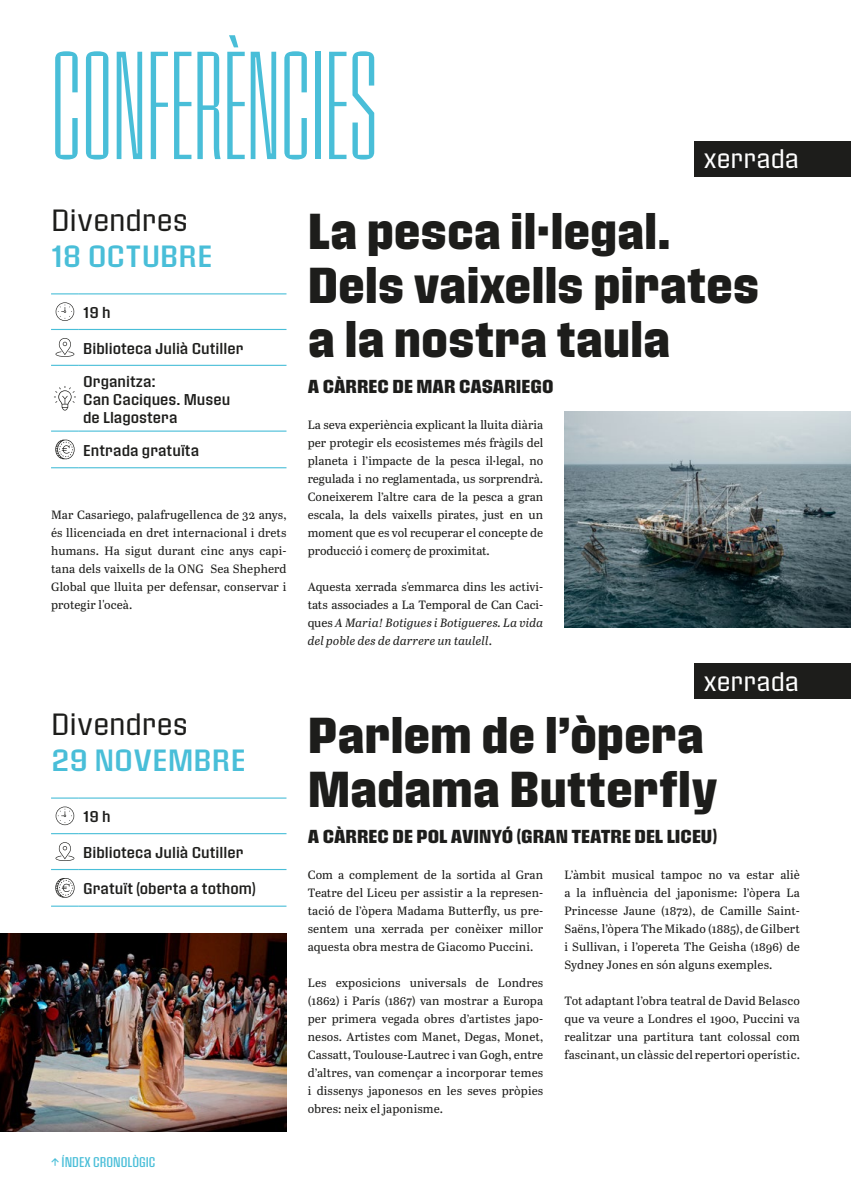
<style>
.page{position:relative;width:851px;height:1191px;background:#fff}
.page>*{position:absolute;margin:0;border:0;box-sizing:border-box;transform-origin:0 0}
.t1{font:147px "Pressio No.21";color:#49bed8}
.t2{font:48.3px/54px "Pressio No.54";letter-spacing:-.005em;color:#1d1d1b}
.t3{font:29.4px "Pressio No.52";color:#49bed8}
.t4{font:29.4px "Pressio No.51";letter-spacing:-.005em;color:#1d1d1b}
.t5{font:25.5px "Pressio No.51";letter-spacing:-.01em;color:#fff}
.t6{font:18px "Pressio No.54";color:#1d1d1b}
.t7{font:15px/32.8px "Pressio No.52";color:#1d1d1b}
.t8{font:13.5px "Pressio No.42";color:#49bed8}
.t9{font:12px/18px "Abril Text";letter-spacing:.01em;color:#1d1d1b;text-align:justify}
.s1{font-style:italic}
</style>
<div class="page">
<svg style="left:51px;top:329px;width:28px;height:1px"></svg>
<svg style="left:51px;top:365px;width:28px;height:1px"></svg>
<hr style="left:51px;top:430px;width:28px;height:2px;background:#49bed8">
<hr style="left:79px;top:329px;width:207px;height:1px;background:#49bed8">
<hr style="left:79px;top:365px;width:207px;height:1px;background:#49bed8">
<hr style="left:79px;top:430px;width:207px;height:2px;background:#49bed8">
<svg style="left:51px;top:293px;width:28px;height:1px"></svg>
<hr style="left:79px;top:293px;width:207px;height:1px;background:#49bed8">
<svg style="left:51px;top:467px;width:28px;height:1px"></svg>
<hr style="left:79px;top:467px;width:207px;height:1px;background:#49bed8">
<svg style="left:56px;top:302px;width:18px;height:19px"></svg>
<svg style="left:55px;top:338px;width:19px;height:19px"></svg>
<svg style="left:54px;top:386px;width:22px;height:24px"></svg>
<svg style="left:55px;top:439px;width:20px;height:20px"></svg>
<svg style="left:51px;top:833px;width:28px;height:1px"></svg>
<svg style="left:51px;top:869px;width:28px;height:1px"></svg>
<hr style="left:79px;top:833px;width:207px;height:1px;background:#49bed8">
<hr style="left:79px;top:869px;width:207px;height:1px;background:#49bed8">
<svg style="left:51px;top:797px;width:28px;height:1px"></svg>
<hr style="left:79px;top:797px;width:207px;height:1px;background:#49bed8">
<svg style="left:51px;top:905px;width:28px;height:1px"></svg>
<hr style="left:79px;top:905px;width:207px;height:1px;background:#49bed8">
<svg style="left:56px;top:806px;width:18px;height:19px"></svg>
<svg style="left:55px;top:842px;width:19px;height:19px"></svg>
<svg style="left:55px;top:878px;width:20px;height:19px"></svg>
<div style="left:694px;top:141px;width:156px;height:36px;background:#1d1d1b"></div>
<div style="left:694px;top:663px;width:156px;height:36px;background:#1d1d1b"></div>
<img style="left:564px;top:411px;width:286px;height:216px">
<img style="left:0;top:933px;width:286px;height:198px">
<h1 class="t1" style="left:51px;top:35px;width:329px">CONFERÈNCIES</h1>
<h3 class="t5" style="left:703px;top:143px;width:97px">xerrada</h3>
<h3 class="t4" style="left:51px;top:202px;width:138px">Divendres</h3>
<h3 class="t3" style="left:51px;top:238px;width:163px">18 OCTUBRE</h3>
<p class="t7" style="left:83px;top:295px;width:29px">19 h</p>
<p class="t7" style="left:83px;top:331px;width:162px">Biblioteca Julià Cutiller<br>Organitza:</p>
<p class="t7" style="left:83px;top:389px;width:149px;line-height:18px">Can Caciques. Museu de Llagostera</p>
<p class="t7" style="left:83px;top:433px;width:118px">Entrada gratuïta</p>
<p class="t9" style="left:51px;top:505px;width:237px">Mar Casariego, palafrugellenca de 32 anys, és llicenciada en dret internacional i drets humans. Ha sigut durant cinc anys capi&shy;tana dels vaixells de la ONG Sea Shepherd Global que lluita per defensar, conservar i protegir l'oceà.</p>
<h3 class="t4" style="left:51px;top:706px;width:138px">Divendres</h3>
<h3 class="t3" style="left:51px;top:742px;width:196px">29 NOVEMBRE</h3>
<p class="t7" style="left:83px;top:799px;width:29px">19 h</p>
<p class="t7" style="left:83px;top:835px;width:162px">Biblioteca Julià Cutiller</p>
<p class="t7" style="left:83px;top:871px;width:174px">Gratuït (oberta a tothom)</p>
<p class="t8" style="left:51px;top:1154px;width:106px">↑ ÍNDEX CRONOLÒGIC</p>
<h2 class="t2" style="left:308px;top:203px;width:453px">La pesca il·legal.<br>Dels vaixells pirates a la nostra taula</h2>
<h3 class="t6" style="left:308px;top:376px;width:247px">A CÀRREC DE MAR CASARIEGO</h3>
<p class="t9" style="left:308px;top:415px;width:237px">La seva experiència explicant la lluita diària per protegir els ecosistemes més fràgils del planeta i l’impacte de la pesca il·legal, no regulada i no reglamentada, us sorprendrà.<br>Coneixerem l’altre cara de la pesca a gran escala, la dels vaixells pirates, just en un moment que es vol recuperar el concepte de producció i comerç de proximitat.</p>
<p class="t9" style="left:308px;top:577px;width:237px">Aquesta xerrada s'emmarca dins les activi&shy;tats associades a La Temporal de Can Caci&shy;ques <span class="s1">A Maria! Botigues i Botigueres. La vida del poble des de darrere un taulell</span>.</p>
<h3 class="t5" style="left:703px;top:666px;width:97px">xerrada</h3>
<h2 class="t2" style="left:308px;top:707px;width:411px">Parlem de l’òpera<br>Madama Butterfly</h2>
<h3 class="t6" style="left:308px;top:826px;width:411px">A CÀRREC DE POL AVINYÓ (GRAN TEATRE DEL LICEU)</h3>
<p class="t9" style="left:308px;top:865px;width:237px">Com a complement de la sortida al Gran Teatre del Liceu per assistir a la represen&shy;tació de l’òpera Madama Butterfly, us pre&shy;sentem una xerrada per conèixer millor aquesta obra mestra de Giacomo Puccini.</p>
<p class="t9" style="left:308px;top:973px;width:237px">Les exposicions universals de Londres (1862) i París (1867) van mostrar a Europa per primera vegada obres d’artistes japo&shy;nesos. Artistes com Manet, Degas, Monet, Cassatt, Toulouse-Lautrec i van Gogh, entre d’altres, van començar a incorporar temes i dissenys japonesos en les seves pròpies obres: neix el japonisme.</p>
<p class="t9" style="left:564px;top:865px;width:237px">L’àmbit musical tampoc no va estar aliè a la influència del japonisme: l’òpera La Princesse Jaune (1872), de Camille Saint-Saëns, l’òpera The Mikado (1885), de Gilbert i Sullivan, i l’opereta The Geisha (1896) de Sydney Jones en són alguns exemples.</p>
<p class="t9" style="left:564px;top:991px;width:237px">Tot adaptant l’obra teatral de David Belasco que va veure a Londres el 1900, Puccini va realitzar una partitura tant colossal com fascinant, un clàssic del repertori operístic.</p>
</div>
